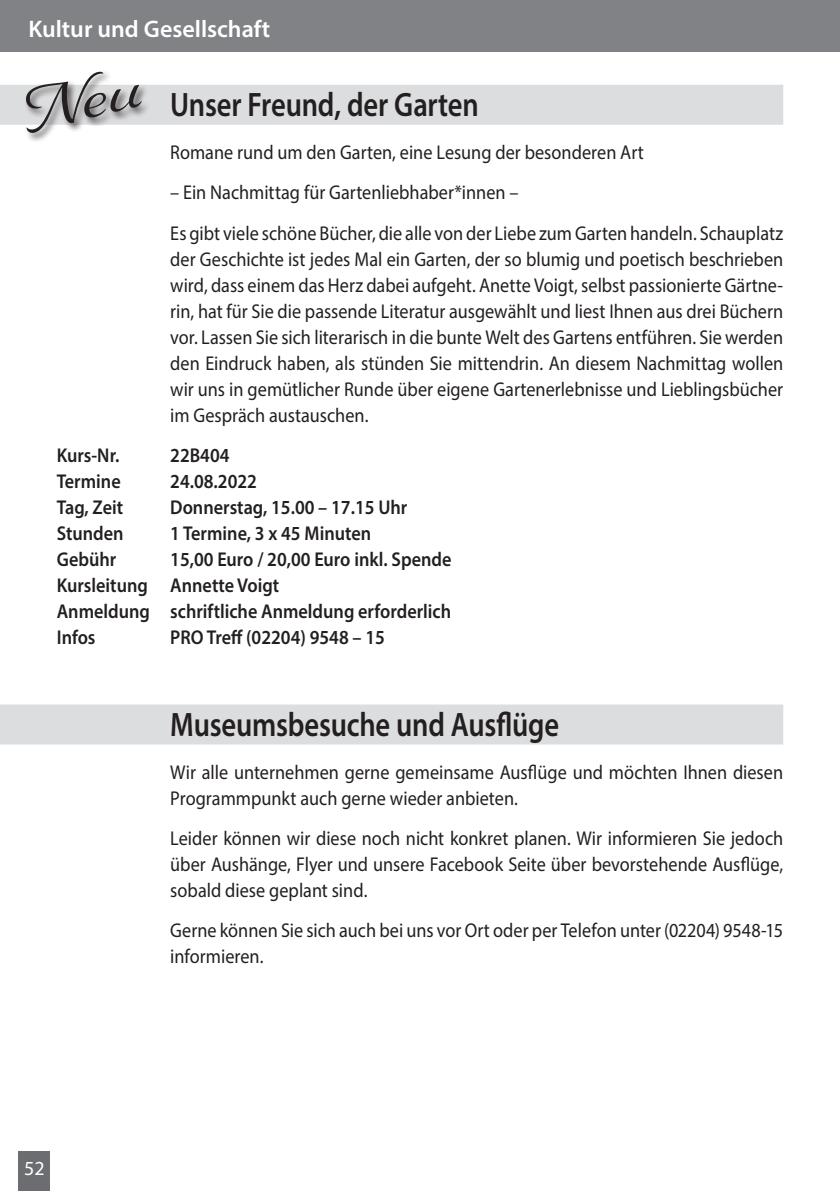
<style>
.page{position:relative;width:840px;height:1191px;background:#fff}
.page>*{position:absolute;margin:0;border:0;box-sizing:border-box;transform-origin:0 0}
.t1{font:600 34px "Myriad Pro";letter-spacing:-.005em;color:#231f20;scale:.84 1}
.t2{font:600 24px "Myriad Pro";color:#fff}
.t3{font:20px/26px "Myriad Pro";color:#231f20;scale:.91 1}
.t4{font:600 20px/26px "Myriad Pro";color:#231f20;scale:.91 1}
.t5{font:20px "Myriad Pro";color:#fff}
</style>
<div class="page">
<div style="left:0;top:0;width:839px;height:51px;background:#808285"></div>
<div style="left:0;top:85px;width:782px;height:40px;background:#dcdddf"></div>
<div style="left:0;top:704px;width:782px;height:40px;background:#dcdddf"></div>
<div style="left:19px;top:1151px;width:31px;height:40px;background:#6c6d70"></div>
<div style="left:24px;top:69px;width:127px;height:73px;background:#231f20;opacity:.75"></div>
<svg style="left:24px;top:71px;width:120px;height:63px"></svg>
<p class="t2" style="left:28px;top:14px;width:243px">Kultur und Gesellschaft</p>
<h1 class="t1" style="left:170px;top:83px;width:368px">Unser Freund, der Garten</h1>
<p class="t3" style="left:170px;top:139px;width:521px">Romane rund um den Garten, eine Lesung der besonderen Art</p>
<p class="t3" style="left:170px;top:172px;width:674px;line-height:40.2px">– Ein Nachmittag für Gartenliebhaber*innen –<br>Es gibt viele schöne Bücher, die alle von der Liebe zum Garten handeln. Schauplatz</p>
<p class="t3" style="left:170px;top:246px;width:674px;text-align:justify">der Geschichte ist jedes Mal ein Garten, der so blumig und poetisch beschrieben wird, dass einem das Herz dabei aufgeht. Anette Voigt, selbst passionierte Gärtne&shy;rin, hat für Sie die passende Literatur ausgewählt und liest Ihnen aus drei Büchern vor. Lassen Sie sich literarisch in die bunte Welt des Gartens entführen. Sie werden den Eindruck haben, als stünden Sie mittendrin. An diesem Nachmittag wollen wir uns in gemütlicher Runde über eigene Gartenerlebnisse und Lieblingsbücher im Gespräch austauschen.</p>
<p class="t4" style="left:57px;top:442px;width:70px">Kurs-Nr.</p>
<p class="t4" style="left:170px;top:442px;width:67px">22B404</p>
<p class="t4" style="left:57px;top:468px;width:72px">Termine</p>
<p class="t4" style="left:170px;top:468px;width:97px">24.08.2022</p>
<p class="t4" style="left:57px;top:494px;width:74px">Tag, Zeit</p>
<p class="t4" style="left:170px;top:494px;width:262px">Donnerstag, 15.00 – 17.15 Uhr</p>
<p class="t4" style="left:57px;top:520px;width:75px">Stunden</p>
<p class="t4" style="left:170px;top:520px;width:222px">1 Termine, 3 x 45 Minuten</p>
<p class="t4" style="left:57px;top:546px;width:67px">Gebühr</p>
<p class="t4" style="left:57px;top:546px;width:435px;text-indent:113px">15,00 Euro / 20,00 Euro inkl. Spende<br>Kursleitung Annette Voigt<br>Anmeldung schriftliche Anmeldung erforderlich<br>Infos</p>
<p class="t4" style="left:170px;top:624px;width:237px">PRO Treff (02204) 9548 – 15</p>
<p class="t5" style="left:24px;top:1155px;width:22px">52</p>
<h1 class="t1" style="left:170px;top:703px;width:464px">Museumsbesuche und Ausflüge</h1>
<p class="t3" style="left:170px;top:759px;width:674px">Wir alle unternehmen gerne gemeinsame Ausflüge und möchten Ihnen diesen<br>Programmpunkt auch gerne wieder anbieten.</p>
<p class="t3" style="left:170px;top:825px;width:674px;text-align:justify">Leider können wir diese noch nicht konkret planen. Wir informieren Sie jedoch über Aushänge, Flyer und unsere Facebook Seite über bevorstehende Ausflüge, sobald diese geplant sind.</p>
<p class="t3" style="left:170px;top:917px;width:674px">Gerne können Sie sich auch bei uns vor Ort oder per Telefon unter (02204) 9548-15 informieren.</p>
</div>
